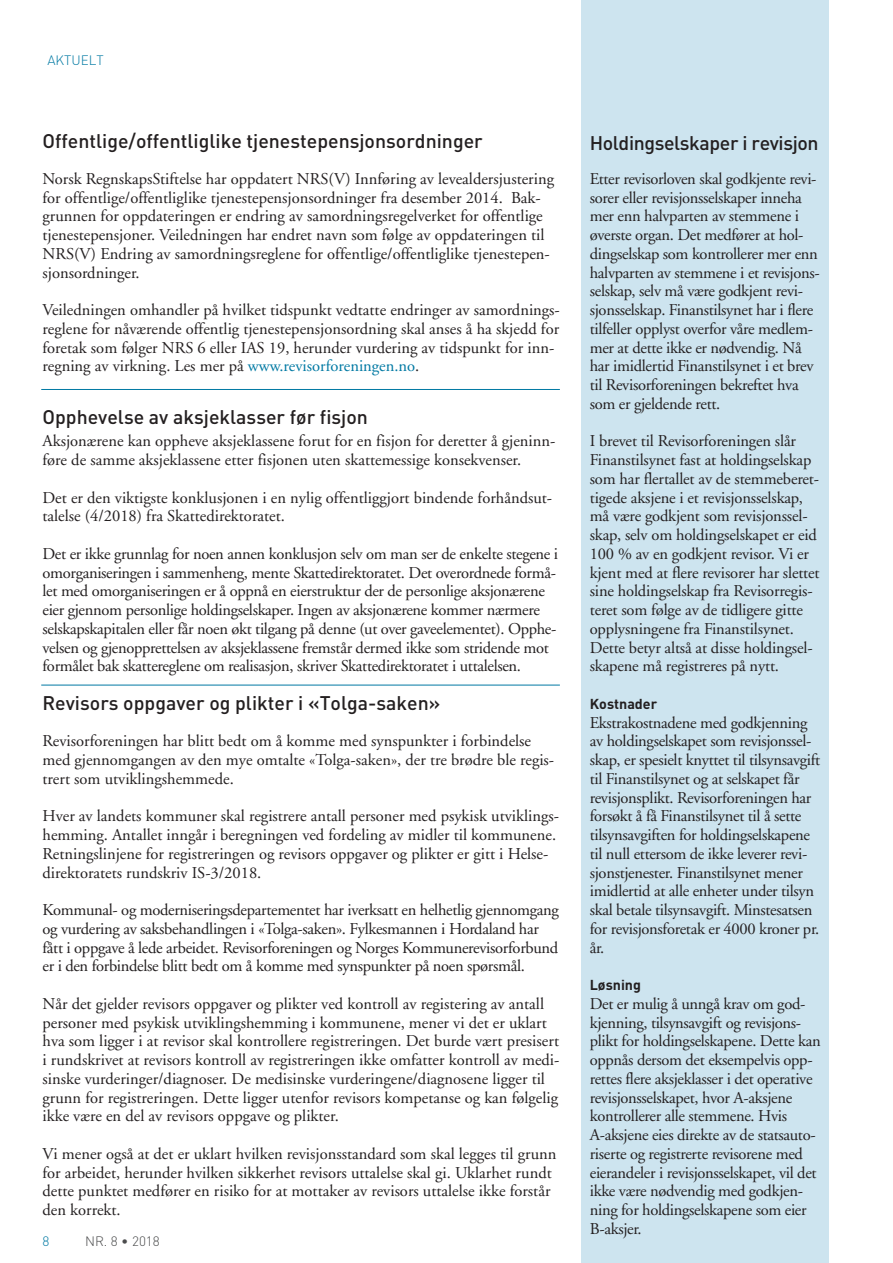
<style>
.page{position:relative;width:893px;height:1263px;background:#fff}
.page>*{position:absolute;margin:0;border:0;box-sizing:border-box;transform-origin:0 0}
.t1{font:500 19.5px "DIN";color:#231f20}
.t2{font:500 19.5px "DIN";letter-spacing:-.02em;color:#231f20}
.t3{font:16.5px/18.8px "Adobe Garamond";letter-spacing:-.01em;color:#231f20}
.t4{font:700 14.25px "DIN";color:#231f20}
.t5{font:300 13.5px "DIN";color:#4b4c4d}
.t6{font:300 13.5px "DIN";color:#0079a3}
.s1{color:#0079a3}
</style>
<div class="page">
<div style="left:581px;top:0;width:248px;height:1263px;background:#cde4ef"></div>
<hr style="left:41px;top:685px;width:519px;height:1px;background:#0079a3">
<hr style="left:41px;top:389px;width:519px;height:1px;background:#0079a3">
<p class="t6" style="left:47px;top:52px;width:58px">AKTUELT</p>
<p class="t1" style="left:43px;top:129px;width:442px">Offentlige/offentliglike tjenestepensjonsordninger</p>
<p class="t3" style="left:43px;top:170px;width:513px">Norsk RegnskapsStiftelse har oppdatert NRS(V) Innføring av levealdersjustering for offentlige/offentliglike tjenestepensjonsordninger fra desember 2014. Bak&shy;grunnen for oppdateringen er endring av samordningsregelverket for offentlige tjenestepensjoner. Veiledningen har endret navn som følge av oppdateringen til NRS(V) Endring av samordningsreglene for offentlige/offentliglike tjenestepen&shy;sjonsordninger.</p>
<p class="t3" style="left:43px;top:301px;width:519px">Veiledningen omhandler på hvilket tidspunkt vedtatte endringer av samordnings&shy;reglene for nåværende offentlig tjenestepensjonsordning skal anses å ha skjedd for foretak som følger NRS 6 eller IAS 19, herunder vurdering av tidspunkt for inn&shy;regning av virkning. Les mer på <span class="s1">www.revisorforeningen.no</span>.</p>
<p class="t1" style="left:43px;top:404px;width:327px">Opphevelse av aksjeklasser før fisjon</p>
<p class="t3" style="left:43px;top:432px;width:514px">Aksjonærene kan oppheve aksjeklassene forut for en fisjon for deretter å gjeninn&shy;føre de samme aksjeklassene etter fisjonen uten skattemessige konsekvenser.</p>
<p class="t3" style="left:43px;top:488px;width:511px">Det er den viktigste konklusjonen i en nylig offentliggjort bindende forhåndsut&shy;talelse (4/2018) fra Skattedirektoratet.</p>
<p class="t3" style="left:43px;top:545px;width:517px">Det er ikke grunnlag for noen annen konklusjon selv om man ser de enkelte stegene i omorganiseringen i sammenheng, mente Skattedirektoratet. Det overordnede formå&shy;let med omorganiseringen er å oppnå en eierstruktur der de personlige aksjonærene eier gjennom personlige holdingselskaper. Ingen av aksjonærene kommer nærmere selskapskapitalen eller får noen økt tilgang på denne (ut over gaveelementet). Opphe&shy;velsen og gjenopprettelsen av aksjeklassene fremstår dermed ikke som stridende mot formålet bak skattereglene om realisasjon, skriver Skattedirektoratet i uttalelsen.</p>
<p class="t1" style="left:43px;top:691px;width:399px">Revisors oppgaver og plikter i «Tolga-saken»</p>
<p class="t3" style="left:43px;top:732px;width:513px">Revisorforeningen har blitt bedt om å komme med synspunkter i forbindelse med gjennomgangen av den mye omtalte «Tolga-saken», der tre brødre ble regis&shy;trert som utviklingshemmede.</p>
<p class="t3" style="left:43px;top:807px;width:518px">Hver av landets kommuner skal registrere antall personer med psykisk utviklings&shy;hemming. Antallet inngår i beregningen ved fordeling av midler til kommunene.<br>Retningslinjene for registreringen og revisors oppgaver og plikter er gitt i Helse&shy;direktoratets rundskriv IS-3/2018.</p>
<p class="t3" style="left:43px;top:901px;width:518px">Kommunal- og moderniseringsdepartementet har iverksatt en helhetlig gjennomgang og vurdering av saksbehandlingen i «Tolga-saken». Fylkesmannen i Hordaland har fått i oppgave å lede arbeidet. Revisorforeningen og Norges Kommunerevisorforbund er i den forbindelse blitt bedt om å komme med synspunkter på noen spørsmål.</p>
<p class="t3" style="left:43px;top:995px;width:518px">Når det gjelder revisors oppgaver og plikter ved kontroll av registering av antall personer med psykisk utviklingshemming i kommunene, mener vi det er uklart hva som ligger i at revisor skal kontrollere registreringen. Det burde vært presisert i rundskrivet at revisors kontroll av registreringen ikke omfatter kontroll av medi&shy;sinske vurderinger/diagnoser. De medisinske vurderingene/diagnosene ligger til grunn for registreringen. Dette ligger utenfor revisors kompetanse og kan følgelig ikke være en del av revisors oppgave og plikter.</p>
<p class="t3" style="left:43px;top:1145px;width:515px">Vi mener også at det er uklart hvilken revisjonsstandard som skal legges til grunn for arbeidet, herunder hvilken sikkerhet revisors uttalelse skal gi. Uklarhet rundt dette punktet medfører en risiko for at mottaker av revisors uttalelse ikke forstår den korrekt.</p>
<p class="t6" style="left:43px;top:1232px;width:8px">8</p>
<p class="t5" style="left:85px;top:1232px;width:76px">NR. 8 • 2018</p>
<p class="t2" style="left:590px;top:130px;width:230px">Holdingselskaper i revisjon</p>
<p class="t3" style="left:590px;top:170px;width:231px">Etter revisorloven skal godkjente revi&shy;sorer eller revisjonsselskaper inneha mer enn halvparten av stemmene i øverste organ. Det medfører at hol&shy;dingselskap som kontrollerer mer enn halvparten av stemmene i et revisjons&shy;selskap, selv må være godkjent revi&shy;sjonsselskap. Finanstilsynet har i flere tilfeller opplyst overfor våre medlem&shy;mer at dette ikke er nødvendig. Nå har imidlertid Finanstilsynet i et brev til Revisorforeningen bekreftet hva som er gjeldende rett.</p>
<p class="t3" style="left:590px;top:432px;width:231px">I brevet til Revisorforeningen slår Finanstilsynet fast at holdingselskap som har flertallet av de stemmeberet&shy;tigede aksjene i et revisjonsselskap, må være godkjent som revisjonssel&shy;skap, selv om holdingselskapet er eid 100 % av en godkjent revisor. Vi er kjent med at flere revisorer har slettet sine holdingselskap fra Revisorregis&shy;teret som følge av de tidligere gitte opplysningene fra Finanstilsynet.<br>Dette betyr altså at disse holdingsel&shy;skapene må registreres på nytt.</p>
<p class="t4" style="left:590px;top:694px;width:69px">Kostnader</p>
<p class="t3" style="left:590px;top:713px;width:232px">Ekstrakostnadene med godkjenning av holdingselskapet som revisjonssel&shy;skap, er spesielt knyttet til tilsynsavgift til Finanstilsynet og at selskapet får revisjonsplikt. Revisorforeningen har forsøkt å få Finanstilsynet til å sette tilsynsavgiften for holdingselskapene til null ettersom de ikke leverer revi&shy;sjonstjenester. Finanstilsynet mener imidlertid at alle enheter under tilsyn skal betale tilsynsavgift. Minstesatsen for revisjonsforetak er 4000 kroner pr. år.</p>
<p class="t4" style="left:590px;top:976px;width:53px">Løsning</p>
<p class="t3" style="left:590px;top:995px;width:232px">Det er mulig å unngå krav om god&shy;kjenning, tilsynsavgift og revisjons&shy;plikt for holdingselskapene. Dette kan oppnås dersom det eksempelvis opp&shy;rettes flere aksjeklasser i det operative revisjonsselskapet, hvor A-aksjene kontrollerer alle stemmene. Hvis A-aksjene eies direkte av de statsauto&shy;riserte og registrerte revisorene med eierandeler i revisjonsselskapet, vil det ikke være nødvendig med godkjen&shy;ning for holdingselskapene som eier B-aksjer.</p>
</div>
